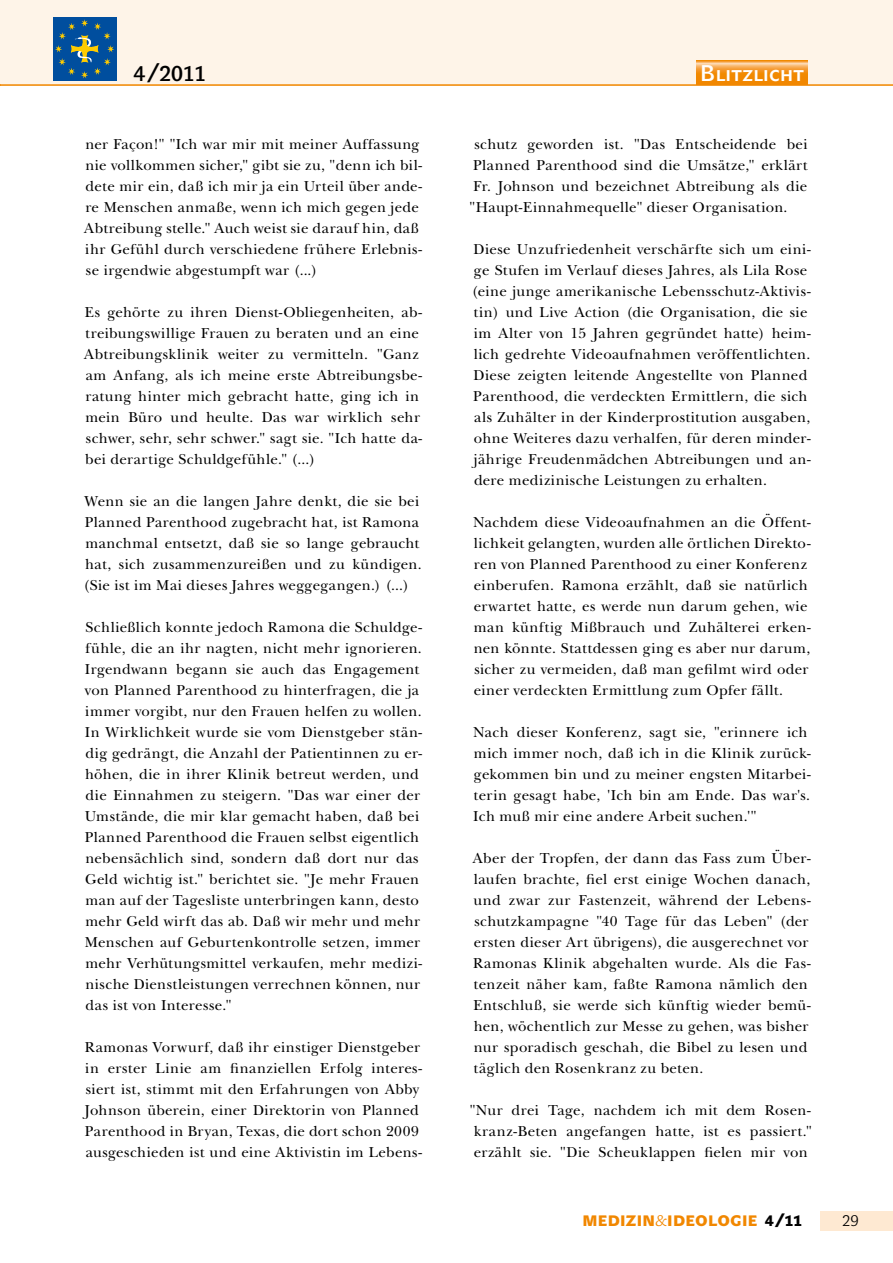
<style>
.page{position:relative;width:893px;height:1263px;background:#fff}
.page>*{position:absolute;margin:0;border:0;box-sizing:border-box;transform-origin:0 0}
.t1{font:22.5px "John Sans Medium Pro";letter-spacing:.02em;color:#fff}
.t2{font:21px "John Sans Medium Pro";color:#000}
.t3{font:15px/21px "New Baskerville Std";letter-spacing:.02em;color:#000}
.t4{font:15px "John Sans Black Pro";letter-spacing:.015em;color:#f18700}
.t5{font:15px "John Sans Lite Pro";color:#000}
.s1{font-family:"John Sans Lite Pro"}
.s2{color:#000}
</style>
<div class="page">
<div style="left:1px;top:0;width:892px;height:86px;background:#fef4e8"></div>
<div style="left:820px;top:1211px;width:73px;height:19px;background:#fee9d2"></div>
<hr style="left:0;top:0;width:1px;height:86px;background:#fef4e8">
<hr style="left:0;top:84px;width:893px;height:2px;background:#f18700">
<div style="left:53px;top:17px;width:63px;height:63px;background:#004e9e"></div>
<svg style="left:55px;top:19px;width:59px;height:59px"></svg>
<svg style="left:696px;top:61px;width:112px;height:23px;background:#f49a2a"></svg>
<h2 class="t2" style="left:134px;top:61px;width:74px">4/2011</h2>
<h1 class="t1" style="left:700px;top:60px;width:105px">Blitzlicht</h1>
<p class="t3" style="left:84px;top:133px;width:339px">ner Façon!" "Ich war mir mit meiner Auffassung nie vollkommen sicher," gibt sie zu, "denn ich bil&shy;dete mir ein, daß ich mir ja ein Urteil über ande&shy;re Menschen anmaße, wenn ich mich gegen jede Abtreibung stelle." Auch weist sie darauf hin, daß ihr Gefühl durch verschiedene frühere Erlebnis&shy;se irgendwie abgestumpft war (...)</p>
<p class="t3" style="left:84px;top:301px;width:339px">Es gehörte zu ihren Dienst-Obliegenheiten, ab&shy;treibungswillige Frauen zu beraten und an eine Abtreibungsklinik weiter zu vermitteln. "Ganz am Anfang, als ich meine erste Abtreibungsbe&shy;ratung hinter mich gebracht hatte, ging ich in mein Büro und heulte. Das war wirklich sehr schwer, sehr, sehr schwer." sagt sie. "Ich hatte da&shy;bei derartige Schuldgefühle." (...)</p>
<p class="t3" style="left:83px;top:490px;width:340px">Wenn sie an die langen Jahre denkt, die sie bei Planned Parenthood zugebracht hat, ist Ramona manchmal entsetzt, daß sie so lange gebraucht hat, sich zusammenzureißen und zu kündigen. (Sie ist im Mai dieses Jahres weggegangen.) (...)</p>
<p class="t3" style="left:85px;top:616px;width:339px">Schließlich konnte jedoch Ramona die Schuldge&shy;fühle, die an ihr nagten, nicht mehr ignorieren.<br>Irgendwann begann sie auch das Engagement von Planned Parenthood zu hinterfragen, die ja immer vorgibt, nur den Frauen helfen zu wollen.<br>In Wirklichkeit wurde sie vom Dienstgeber stän&shy;dig gedrängt, die Anzahl der Patientinnen zu er&shy;höhen, die in ihrer Klinik betreut werden, und die Einnahmen zu steigern. "Das war einer der Umstände, die mir klar gemacht haben, daß bei Planned Parenthood die Frauen selbst eigentlich nebensächlich sind, sondern daß dort nur das Geld wichtig ist." berichtet sie. "Je mehr Frauen man auf der Tagesliste unterbringen kann, desto mehr Geld wirft das ab. Daß wir mehr und mehr Menschen auf Geburtenkontrolle setzen, immer mehr Verhütungsmittel verkaufen, mehr medizi&shy;nische Dienstleistungen verrechnen können, nur das ist von Interesse."</p>
<p class="t3" style="left:85px;top:1036px;width:339px">Ramonas Vorwurf, daß ihr einstiger Dienstgeber in erster Linie am finanziellen Erfolg interes&shy;siert ist, stimmt mit den Erfahrungen von Abby Johnson überein, einer Direktorin von Planned Parenthood in Bryan, Texas, die dort schon 2009 ausgeschieden ist und eine Aktivistin im Lebens-</p>
<p class="t3" style="left:470px;top:133px;width:340px;text-align:justify;text-indent:5px">schutz geworden ist. "Das Entscheidende bei Planned Parenthood sind die Umsätze," erklärt Fr. Johnson und bezeichnet Abtreibung als die "Haupt-Einnahmequelle" dieser Organisation.</p>
<p class="t3" style="left:472px;top:238px;width:340px">Diese Unzufriedenheit verschärfte sich um eini&shy;ge Stufen im Verlauf dieses Jahres, als Lila Rose (eine junge amerikanische Lebensschutz-Aktivis&shy;tin) und Live Action (die Organisation, die sie im Alter von 15 Jahren gegründet hatte) heim&shy;lich gedrehte Videoaufnahmen veröffentlichten.<br>Diese zeigten leitende Angestellte von Planned Parenthood, die verdeckten Ermittlern, die sich als Zuhälter in der Kinderprostitution ausgaben, ohne Weiteres dazu verhalfen, für deren minder&shy;jährige Freudenmädchen Abtreibungen und an&shy;dere medizinische Leistungen zu erhalten.</p>
<p class="t3" style="left:473px;top:511px;width:339px">Nachdem diese Videoaufnahmen an die Öffent&shy;lichkeit gelangten, wurden alle örtlichen Direkto&shy;ren von Planned Parenthood zu einer Konferenz einberufen. Ramona erzählt, daß sie natürlich erwartet hatte, es werde nun darum gehen, wie man künftig Mißbrauch und Zuhälterei erken&shy;nen könnte. Stattdessen ging es aber nur darum, sicher zu vermeiden, daß man gefilmt wird oder einer verdeckten Ermittlung zum Opfer fällt.</p>
<p class="t3" style="left:473px;top:721px;width:339px">Nach dieser Konferenz, sagt sie, "erinnere ich mich immer noch, daß ich in die Klinik zurück&shy;gekommen bin und zu meiner engsten Mitarbei&shy;terin gesagt habe, 'Ich bin am Ende. Das war's.<br>Ich muß mir eine andere Arbeit suchen.'"</p>
<p class="t3" style="left:473px;top:847px;width:339px">Aber der Tropfen, der dann das Fass zum Über&shy;laufen brachte, fiel erst einige Wochen danach, und zwar zur Fastenzeit, während der Lebens&shy;schutzkampagne "40 Tage für das Leben" (der ersten dieser Art übrigens), die ausgerechnet vor Ramonas Klinik abgehalten wurde. Als die Fas&shy;tenzeit näher kam, faßte Ramona nämlich den Entschluß, sie werde sich künftig wieder bemü&shy;hen, wöchentlich zur Messe zu gehen, was bisher nur sporadisch geschah, die Bibel zu lesen und täglich den Rosenkranz zu beten.</p>
<p class="t3" style="left:470px;top:1099px;width:344px;text-align:justify">"Nur drei Tage, nachdem ich mit dem Rosen&shy;kranz-Beten angefangen hatte, ist es passiert." erzählt sie. "Die Scheuklappen fielen mir von</p>
<p class="t4" style="left:582px;top:1212px;width:221px">MEDIZIN<span class="s1">&amp;</span>I DEOLOGIE <span class="s2">4/11</span></p>
<p class="t5" style="left:842px;top:1212px;width:18px">29</p>
</div>
